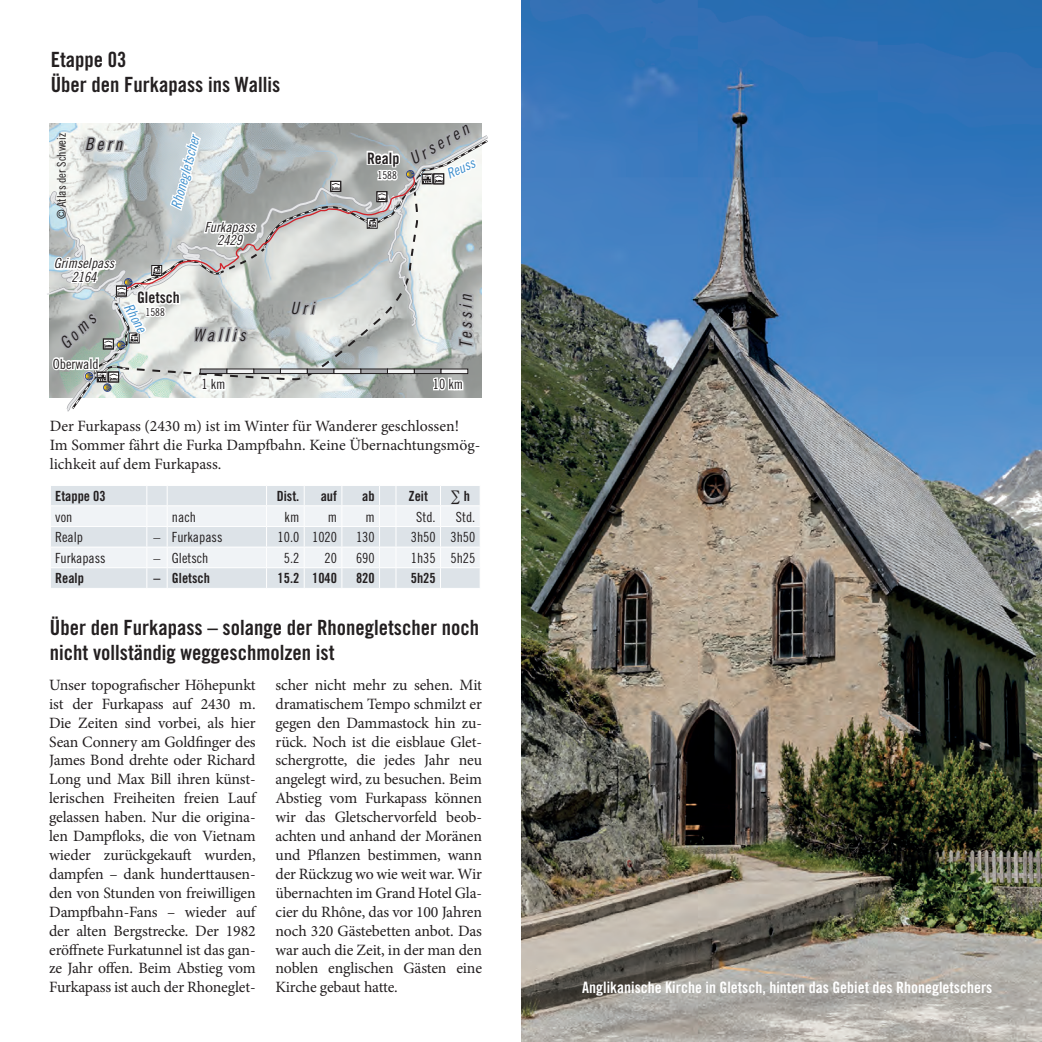
<style>
.page{position:relative;width:1042px;height:1042px;background:#fff}
.page>*{position:absolute;margin:0;border:0;box-sizing:border-box;transform-origin:0 0}
.t1{font:21px/25.2px "Trade Gothic Bold Cond Twenty";color:#231f20}
.t2{font:16.97px "Trade Gothic Cond Eighteen Obl";letter-spacing:.2em;color:#231f20}
.t3{font:15.75px/18.9px "Minion Pro";letter-spacing:-.01em;color:#231f20;text-align:justify}
.t4{font:15.75px "Trade Gothic Bold Cond Twenty";color:#fff}
.t5{font:15.75px "Trade Gothic Bold Cond Twenty";color:#231f20}
.t6{font:14px "Trade Gothic Cond Eighteen";color:#231f20}
.t7{font:14px "Trade Gothic Bold Cond Twenty";color:#231f20}
.t8{font:14px/13.3px "Trade Gothic Cond Eighteen Obl";color:#231f20;text-align:center}
.t9{font:14px "Trade Gothic Cond Eighteen Obl";color:#3f90cd}
.t10{font:12.08px "Trade Gothic Cond Eighteen";color:#231f20}
.t11{font:10.85px "Trade Gothic Cond Eighteen";color:#231f20}
</style>
<div class="page">
<img style="left:521px;top:0;width:521px;height:1042px">
<svg style="left:51px;top:486px;width:429px;height:102px"></svg>
<svg style="left:47px;top:123px;width:441px;height:289px"></svg>
<h1 class="t1" style="left:51px;top:46px;width:231px">Etappe 03<br>Über den Furkapass ins Wallis</h1>
<p class="t10" style="left:54px;top:219px;width:88px;rotate:-90deg">© Atlas der Schweiz</p>
<p class="t2" style="left:85px;top:134px;width:39px">Bern</p>
<p class="t8" style="left:54px;top:257px;width:62px">Grimselpass<br>2164</p>
<p class="t9" style="left:167px;top:206px;width:77px;rotate:-75deg">Rhonegletscher</p>
<p class="t8" style="left:204px;top:220px;width:52px">Furkapass<br>2429</p>
<p class="t2" style="left:55px;top:339px;width:45px;rotate:-45deg">Goms</p>
<p class="t6" style="left:53px;top:355px;width:47px">Oberwald</p>
<p class="t5" style="left:137px;top:288px;width:44px">Gletsch</p>
<p class="t9" style="left:135px;top:300px;width:32px;rotate:60deg">Rhone</p>
<p class="t11" style="left:146px;top:305px;width:21px">1588</p>
<p class="t2" style="left:193px;top:324px;width:54px">Wallis</p>
<p class="t6" style="left:201px;top:376px;width:26px">1 km</p>
<p class="t5" style="left:367px;top:148px;width:34px">Realp</p>
<p class="t11" style="left:377px;top:169px;width:21px">1588</p>
<p class="t2" style="left:406px;top:151px;width:67px;rotate:-30deg">Urseren</p>
<p class="t9" style="left:444px;top:167px;width:31px;rotate:-25deg">Reuss</p>
<p class="t2" style="left:290px;top:297px;width:25px">Uri</p>
<p class="t2" style="left:456px;top:348px;width:56px;rotate:-90deg">Tessin</p>
<p class="t6" style="left:433px;top:376px;width:32px">10 km</p>
<p class="t3" style="left:50px;top:417px;width:432px;text-align:left">Der Furkapass (2430 m) ist im Winter für Wanderer geschlossen!<br>Im Sommer fährt die Furka Dampfbahn. Keine Übernachtungsmög&shy;lichkeit auf dem Furkapass.</p>
<p class="t7" style="left:55px;top:487px;width:52px">Etappe 03</p>
<p class="t7" style="left:277px;top:487px;width:24px">Dist.</p>
<p class="t7" style="left:321px;top:487px;width:18px">auf</p>
<p class="t7" style="left:362px;top:487px;width:14px">ab</p>
<p class="t7" style="left:408px;top:487px;width:21px">Zeit</p>
<p class="t7" style="left:451px;top:487px;width:21px">∑ h</p>
<p class="t6" style="left:55px;top:508px;width:19px">von</p>
<p class="t6" style="left:172px;top:508px;width:26px">nach</p>
<p class="t6" style="left:285px;top:508px;width:16px">km</p>
<p class="t6" style="left:328px;top:508px;width:11px">m</p>
<p class="t6" style="left:365px;top:508px;width:11px">m</p>
<p class="t6" style="left:416px;top:508px;width:21px">Std.</p>
<p class="t6" style="left:456px;top:508px;width:21px">Std.</p>
<p class="t6" style="left:55px;top:529px;width:29px">Realp</p>
<p class="t6" style="left:153px;top:529px;width:71px">– Furkapass</p>
<p class="t6" style="left:278px;top:529px;width:61px">10.0 1020</p>
<p class="t6" style="left:356px;top:529px;width:20px">130</p>
<p class="t6" style="left:411px;top:529px;width:66px">3h50 3h50</p>
<p class="t6" style="left:55px;top:549px;width:52px">Furkapass</p>
<p class="t6" style="left:153px;top:549px;width:57px">– Gletsch</p>
<p class="t6" style="left:284px;top:549px;width:17px">5.2</p>
<p class="t6" style="left:325px;top:549px;width:14px">20</p>
<p class="t6" style="left:356px;top:549px;width:20px">690</p>
<p class="t6" style="left:411px;top:549px;width:66px">1h35 5h25</p>
<p class="t7" style="left:55px;top:570px;width:30px">Realp</p>
<p class="t7" style="left:153px;top:570px;width:58px">– Gletsch</p>
<p class="t7" style="left:278px;top:570px;width:61px">15.2 1040</p>
<p class="t7" style="left:356px;top:570px;width:20px">820</p>
<p class="t7" style="left:411px;top:570px;width:26px">5h25</p>
<h1 class="t1" style="left:50px;top:615px;width:430px">Über den Furkapass – solange der Rhonegletscher noch nicht vollständig weggeschmolzen ist</h1>
<p class="t3" style="left:49px;top:675px;width:208px">Unser topografischer Höhepunkt ist der Furkapass auf 2430 m.<br>Die Zeiten sind vorbei, als hier Sean Connery am Goldfinger des James Bond drehte oder Richard Long und Max Bill ihren künst&shy;lerischen Freiheiten freien Lauf gelassen haben. Nur die origina&shy;len Dampfloks, die von Vietnam wieder zurückgekauft wurden, dampfen – dank hunderttausen&shy;den von Stunden von freiwilligen Dampfbahn-Fans – wieder auf der alten Bergstrecke. Der 1982 eröffnete Furkatunnel ist das gan&shy;ze Jahr offen. Beim Abstieg vom Furkapass ist auch der Rhoneglet-</p>
<p class="t3" style="left:275px;top:675px;width:208px">scher nicht mehr zu sehen. Mit dramatischem Tempo schmilzt er gegen den Dammastock hin zu&shy;rück. Noch ist die eisblaue Glet&shy;schergrotte, die jedes Jahr neu angelegt wird, zu besuchen. Beim Abstieg vom Furkapass können wir das Gletschervorfeld beob&shy;achten und anhand der Moränen und Pflanzen bestimmen, wann der Rückzug wo wie weit war. Wir übernachten im Grand Hotel Gla&shy;cier du Rhône, das vor 100 Jahren noch 320 Gästebetten anbot. Das war auch die Zeit, in der man den noblen englischen Gästen eine Kirche gebaut hatte.</p>
<p class="t4" style="left:582px;top:977px;width:412px">Anglikanische Kirche in Gletsch, hinten das Gebiet des Rhonegletschers</p>
</div>
